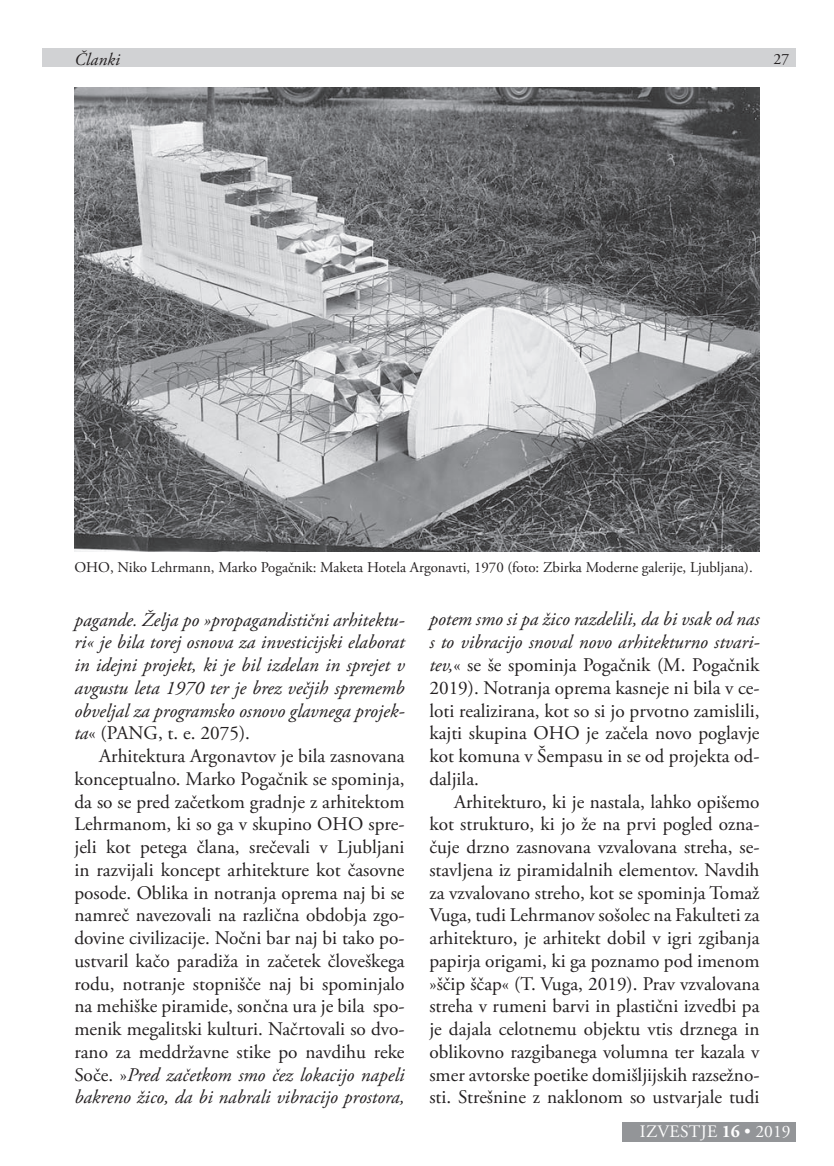
<style>
.page{position:relative;width:834px;height:1166px;background:#fff}
.page>*{position:absolute;margin:0;border:0;box-sizing:border-box;transform-origin:0 0}
.t1{font:19.25px/22.8px "Adobe Garamond Pro";color:#231f20;text-align:justify}
.t2{font:italic 19.25px/22.8px "Adobe Garamond Pro";color:#231f20;text-align:justify}
.t3{font:17.5px "Adobe Garamond Pro";letter-spacing:.015em;color:#fff}
.t4{font:italic 17.5px "Adobe Garamond Pro";letter-spacing:.005em;color:#231f20}
.t5{font:15.75px "Adobe Garamond Pro";color:#231f20}
.t6{font:14.88px "Adobe Garamond Pro";color:#231f20}
.s1{font-style:normal}
.s2{font-style:italic}
.s3{font-weight:700}
</style>
<div class="page">
<div style="left:42px;top:49px;width:753px;height:18px;background:#d1d2d4"></div>
<div style="left:621px;top:1122px;width:174px;height:19px;background:#939598"></div>
<img style="left:74px;top:88px;width:685px;height:464px">
<p class="t4" style="left:74px;top:52px;width:47px">Članki</p>
<p class="t5" style="left:773px;top:52px;width:17px">27</p>
<p class="t6" style="left:74px;top:562px;width:679px">OHO, Niko Lehrmann, Marko Pogačnik: Maketa Hotela Argonavti, 1970 (foto: Zbirka Moderne galerije, Ljubljana).</p>
<p class="t2" style="left:74px;top:610px;width:331px">pagande. Želja po »propagandistični arhitektu&shy;ri« je bila torej osnova za investicijski elaborat in idejni projekt, ki je bil izdelan in sprejet v avgustu leta 1970 ter je brez večjih sprememb obveljal za programsko osnovo glavnega projek&shy;ta<span class="s1">« (PANG, t. e. 2075).</span></p>
<p class="t1" style="left:74px;top:746px;width:331px;text-indent:25px">Arhitektura Argonavtov je bila zasnovana konceptualno. Marko Pogačnik se spominja, da so se pred začetkom gradnje z arhitektom Lehrmanom, ki so ga v skupino OHO spre&shy;jeli kot petega člana, srečevali v Ljubljani in razvijali koncept arhitekture kot časovne posode. Oblika in notranja oprema naj bi se namreč navezovali na različna obdobja zgo&shy;dovine civilizacije. Nočni bar naj bi tako po&shy;ustvaril kačo paradiža in začetek človeškega rodu, notranje stopnišče naj bi spominjalo na mehiške piramide, sončna ura je bila spo&shy;menik megalitski kulturi. Načrtovali so dvo&shy;rano za meddržavne stike po navdihu reke Soče. »<span class="s2">Pred začetkom smo čez lokacijo napeli bakreno žico, da bi nabrali vibracijo prostora,</span></p>
<p class="t1" style="left:429px;top:610px;width:331px"><span class="s2">potem smo si pa žico razdelili, da bi vsak od nas s to vibracijo snoval novo arhitekturno stvari&shy;tev,</span>« se še spominja Pogačnik (M. Pogačnik 2019). Notranja oprema kasneje ni bila v ce&shy;loti realizirana, kot so si jo prvotno zamislili, kajti skupina OHO je začela novo poglavje kot komuna v Šempasu in se od projekta od&shy;daljila.</p>
<p class="t1" style="left:429px;top:792px;width:331px;text-indent:25px">Arhitekturo, ki je nastala, lahko opišemo kot strukturo, ki jo že na prvi pogled ozna&shy;čuje drzno zasnovana vzvalovana streha, se&shy;stavljena iz piramidalnih elementov. Navdih za vzvalovano streho, kot se spominja Tomaž Vuga, tudi Lehrmanov sošolec na Fakulteti za arhitekturo, je arhitekt dobil v igri zgibanja papirja origami, ki ga poznamo pod imenom »ščip ščap« (T. Vuga, 2019). Prav vzvalovana streha v rumeni barvi in plastični izvedbi pa je dajala celotnemu objektu vtis drznega in oblikovno razgibanega volumna ter kazala v smer avtorske poetike domišljijskih razsežno&shy;sti. Strešnine z naklonom so ustvarjale tudi</p>
<p class="t3" style="left:639px;top:1124px;width:152px">IZVESTJE <span class="s3">16</span> • 2019</p>
</div>
